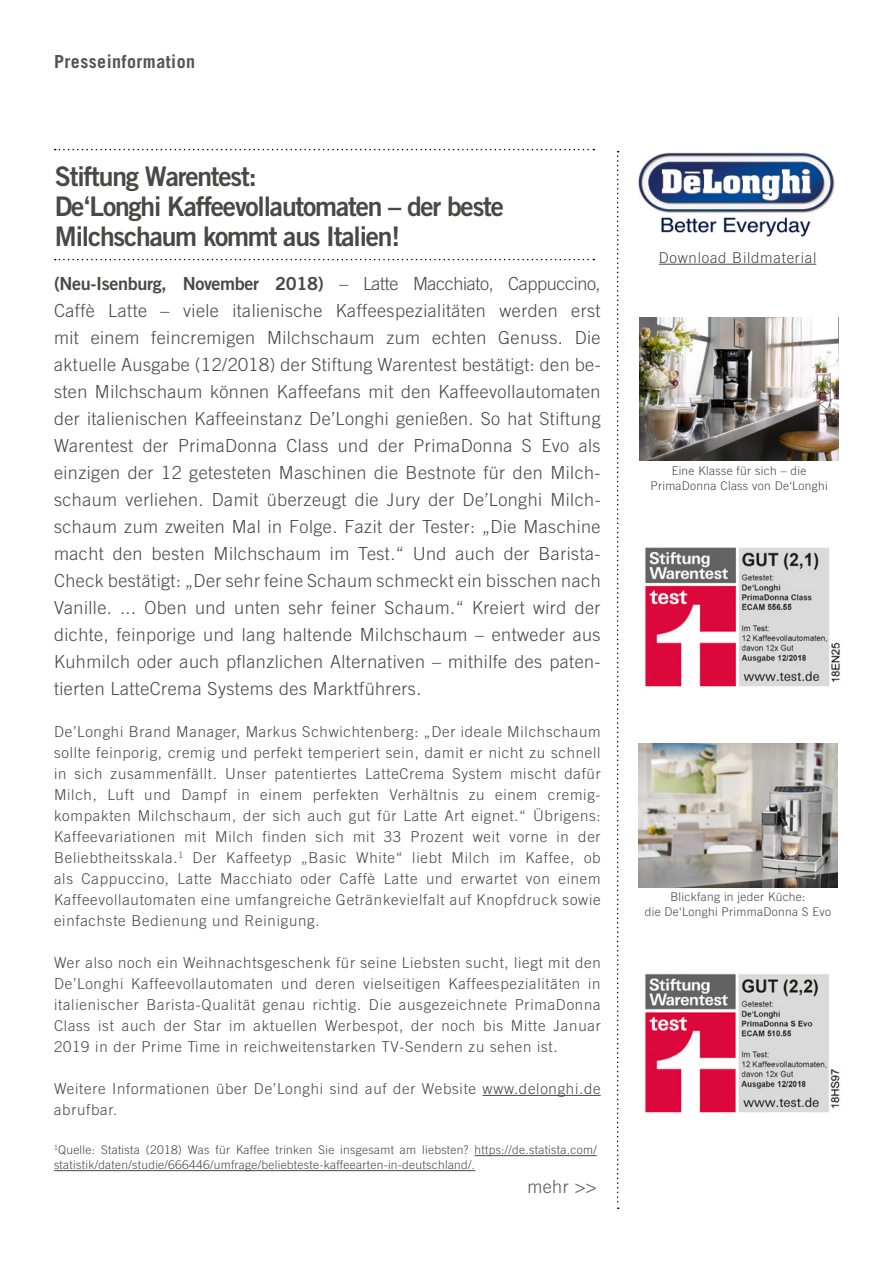
<style>
.page{position:relative;width:893px;height:1263px;background:#fff}
.page>*{position:absolute;margin:0;border:0;box-sizing:border-box;transform-origin:0 0}
.t1{font:27px/30px "Trade Gothic LT Bold Two";letter-spacing:-.045em;color:#484847}
.t2{font:300 18px/27px "Trade Gothic LT";letter-spacing:.025em;color:#484847;text-align:justify}
.t3{font:18px "Trade Gothic LT Bold Two";letter-spacing:-.02em;color:#484847}
.t4{font:700 18px "Trade Gothic LT";letter-spacing:.025em;color:#585353}
.t5{font:300 18px "Trade Gothic LT";color:#585353}
.t6{font:300 15px/21px "Trade Gothic LT";letter-spacing:.05em;color:#484847;text-align:justify}
.t7{font:300 12px/15px "Trade Gothic LT";letter-spacing:.025em;color:#484847;text-align:center}
.s1{font-family:"Trade Gothic LT";font-weight:300}
</style>
<div class="page">
<hr style="left:483px;top:1095px;width:118px;height:1px;background:#484847">
<svg style="left:55px;top:149px;width:539px;height:1px"></svg>
<svg style="left:55px;top:259px;width:539px;height:1px"></svg>
<svg style="left:617px;top:151px;width:2px;height:1058px"></svg>
<img style="left:638px;top:152px;width:196px;height:85px">
<hr style="left:659px;top:264px;width:157px;height:1px;background:#484847">
<img style="left:644px;top:547px;width:196px;height:140px">
<img style="left:644px;top:973px;width:196px;height:140px">
<img style="left:639px;top:317px;width:200px;height:144px">
<hr style="left:474px;top:1155px;width:123px;height:1px;background:#484847">
<hr style="left:54px;top:1170px;width:421px;height:1px;background:#484847">
<img style="left:638px;top:744px;width:200px;height:143px">
<p class="t4" style="left:54px;top:50px;width:143px">Presseinformation</p>
<h1 class="t1" style="left:55px;top:161px;width:451px">Stiftung Warentest:<br>De‘Longhi Kaffeevollautomaten – der beste<br>Milchschaum kommt aus Italien!</h1>
<p class="t3" style="left:54px;top:272px;width:548px">(Neu-Isenburg, November 2018) <span class="s1">– Latte Macchiato, Cappuccino,</span></p>
<p class="t2" style="left:54px;top:297px;width:548px">Caffè Latte – viele italienische Kaffeespezialitäten werden erst mit einem feincremigen Milchschaum zum echten Genuss. Die aktuelle Ausgabe (12/2018) der Stiftung Warentest bestätigt: den be&shy;sten Milchschaum können Kaffeefans mit den Kaffeevollautomaten der italienischen Kaffeeinstanz De’Longhi genießen. So hat Stiftung Warentest der PrimaDonna Class und der PrimaDonna S Evo als einzigen der 12 getesteten Maschinen die Bestnote für den Milch&shy;schaum verliehen. Damit überzeugt die Jury der De’Longhi Milch&shy;schaum zum zweiten Mal in Folge. Fazit der Tester: „Die Maschine macht den besten Milchschaum im Test.“ Und auch der Barista-Check bestätigt: „Der sehr feine Schaum schmeckt ein bisschen nach Vanille. ... Oben und unten sehr feiner Schaum.“ Kreiert wird der dichte, feinporige und lang haltende Milchschaum – entweder aus Kuhmilch oder auch pflanzlichen Alternativen – mithilfe des paten&shy;tierten LatteCrema Systems des Marktführers.</p>
<p class="t6" style="left:54px;top:721px;width:548px">De’Longhi Brand Manager, Markus Schwichtenberg: „Der ideale Milchschaum sollte feinporig, cremig und perfekt temperiert sein, damit er nicht zu schnell in sich zusammenfällt. Unser patentiertes LatteCrema System mischt dafür Milch, Luft und Dampf in einem perfekten Verhältnis zu einem cremig&shy;kompakten Milchschaum, der sich auch gut für Latte Art eignet.“ Übrigens:<br>Kaffeevariationen mit Milch finden sich mit 33 Prozent weit vorne in der Beliebtheitsskala.<sup>1</sup> Der Kaffeetyp „Basic White“ liebt Milch im Kaffee, ob als Cappuccino, Latte Macchiato oder Caffè Latte und erwartet von einem Kaffeevollautomaten eine umfangreiche Getränkevielfalt auf Knopfdruck sowie einfachste Bedienung und Reinigung.</p>
<p class="t6" style="left:54px;top:952px;width:548px">Wer also noch ein Weihnachtsgeschenk für seine Liebsten sucht, liegt mit den De’Longhi Kaffeevollautomaten und deren vielseitigen Kaffeespezialitäten in italienischer Barista-Qualität genau richtig. Die ausgezeichnete PrimaDonna Class ist auch der Star im aktuellen Werbespot, der noch bis Mitte Januar 2019 in der Prime Time in reichweitenstarken TV-Sendern zu sehen ist.</p>
<p class="t6" style="left:54px;top:1078px;width:548px">Weitere Informationen über De’Longhi sind auf der Website www.delonghi.de abrufbar.</p>
<p class="t7" style="left:54px;top:1142px;width:544px;text-align:left"><sup>1</sup>Quelle: Statista (2018) Was für Kaffee trinken Sie insgesamt am liebsten? https://de.statista.com/ statistik/daten/studie/666446/umfrage/beliebteste-kaffeearten-in-deutschland/.</p>
<p class="t5" style="left:527px;top:1176px;width:71px">mehr &gt;&gt;</p>
<p class="t6" style="left:659px;top:247px;width:159px">Download Bildmaterial</p>
<p class="t7" style="left:650px;top:463px;width:179px">Eine Klasse für sich – die<br>PrimaDonna Class von De‘Longhi</p>
<p class="t7" style="left:645px;top:889px;width:188px">Blickfang in jeder Küche:<br>die De‘Longhi PrimmaDonna S Evo</p>
</div>
